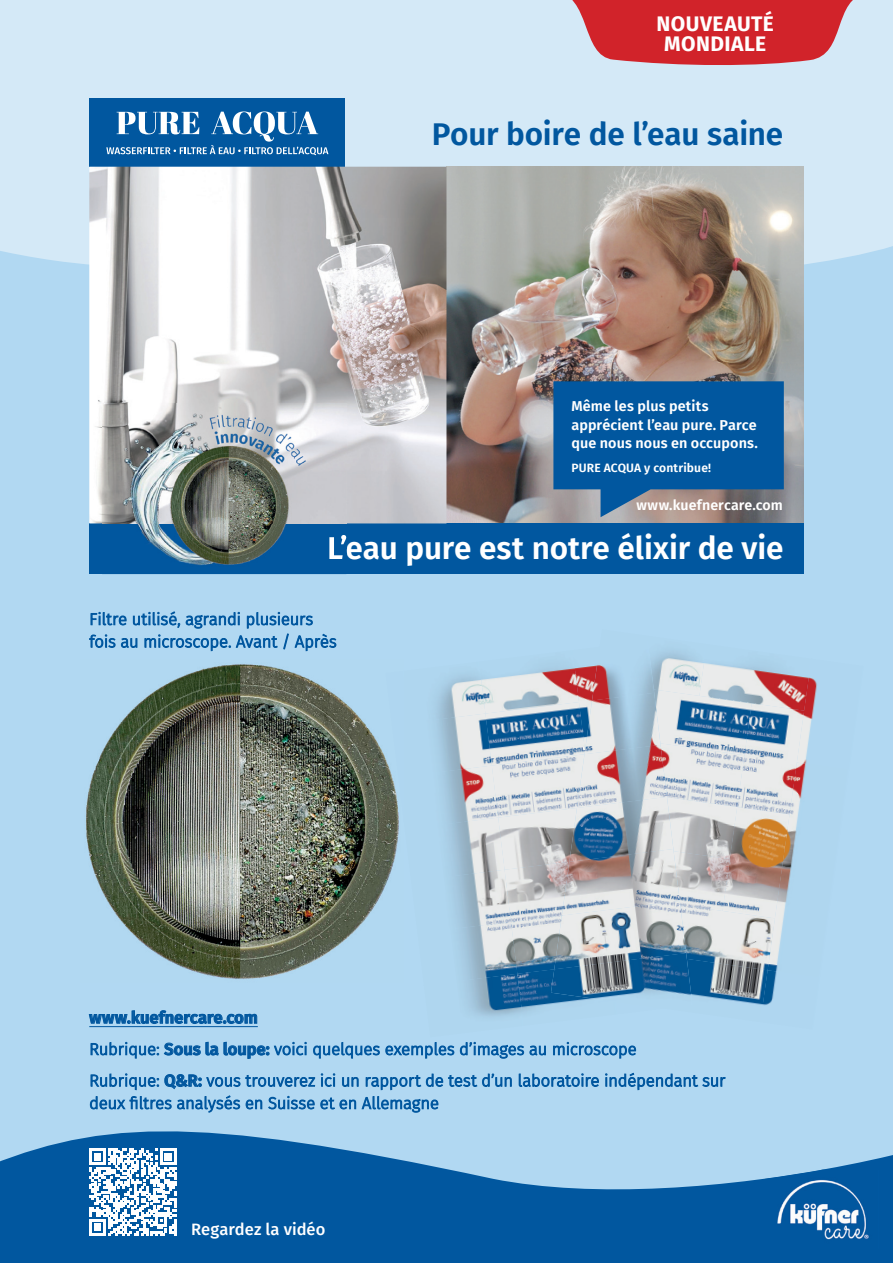
<style>
.page{position:relative;width:893px;height:1263px;background:#fff}
.page>*{position:absolute;margin:0;border:0;box-sizing:border-box;transform-origin:0 0}
.t1{font:600 31.5px "Fira Sans";letter-spacing:-.005em;color:#fff}
.t2{font:600 31.5px "Fira Sans";letter-spacing:-.01em;color:#01579f}
.t3{font:700 21px/19.5px "Fira Sans";letter-spacing:.02em;color:#fff;text-align:center}
.t4{font:300 16.5px/31.5px "Fira Sans";letter-spacing:-.005em;color:#01579f}
.t5{font:500 16.5px "Fira Sans";letter-spacing:.005em;color:#fff}
.t6{font:600 14.4px/18.9px "Fira Sans";letter-spacing:.005em;color:#fff}
.t7{font:600 14.1px "Fira Sans";letter-spacing:.01em;color:#fff}
.t8{font:600 12.15px "Fira Sans";letter-spacing:.01em;color:#fff}
.s1{font-weight:600}
</style>
<div class="page">
<div style="left:0;top:0;width:893px;height:232px;background:#d4e9f7"></div>
<div style="left:0;top:232px;width:893px;height:838px;background:#b1d8f2"></div>
<svg style="left:0;top:1070px;width:893px;height:193px;background:#5d9aca"></svg>
<hr style="left:89px;top:1026px;width:169px;height:1px;background:#01579f">
<img style="left:600px;top:629px;width:107px;height:60px">
<img style="left:699px;top:644px;width:112px;height:59px">
<img style="left:797px;top:659px;width:67px;height:111px">
<img style="left:654px;top:689px;width:98px;height:54px">
<img style="left:737px;top:703px;width:67px;height:104px">
<img style="left:661px;top:743px;width:83px;height:64px">
<img style="left:782px;top:762px;width:67px;height:112px">
<img style="left:673px;top:797px;width:64px;height:54px">
<img style="left:722px;top:807px;width:68px;height:98px">
<img style="left:680px;top:851px;width:50px;height:54px">
<img style="left:767px;top:866px;width:67px;height:112px">
<img style="left:686px;top:905px;width:89px;height:65px">
<img style="left:664px;top:959px;width:104px;height:63px">
<img style="left:760px;top:970px;width:60px;height:59px">
<img style="left:404px;top:662px;width:75px;height:51px">
<img style="left:479px;top:650px;width:93px;height:63px">
<img style="left:572px;top:647px;width:20px;height:55px">
<img style="left:404px;top:713px;width:81px;height:52px">
<img style="left:485px;top:702px;width:99px;height:63px">
<img style="left:404px;top:765px;width:88px;height:64px">
<img style="left:492px;top:754px;width:85px;height:63px">
<img style="left:405px;top:817px;width:93px;height:64px">
<img style="left:498px;top:808px;width:71px;height:62px">
<img style="left:411px;top:870px;width:93px;height:63px">
<img style="left:504px;top:862px;width:58px;height:60px">
<img style="left:417px;top:922px;width:94px;height:63px">
<img style="left:511px;top:915px;width:43px;height:59px">
<img style="left:424px;top:974px;width:100px;height:63px">
<img style="left:517px;top:969px;width:100px;height:57px">
<img style="left:616px;top:1008px;width:48px;height:6px">
<img style="left:592px;top:641px;width:62px;height:52px">
<img style="left:584px;top:693px;width:77px;height:52px">
<img style="left:577px;top:745px;width:90px;height:52px">
<img style="left:569px;top:797px;width:104px;height:52px">
<img style="left:562px;top:849px;width:118px;height:52px">
<img style="left:554px;top:901px;width:132px;height:52px">
<img style="left:551px;top:953px;width:141px;height:55px">
<img style="left:765px;top:1169px;width:114px;height:80px">
<img style="left:81px;top:659px;width:323px;height:323px">
<img style="left:386px;top:671px;width:18px;height:151px">
<svg style="left:89px;top:1148px;width:88px;height:87px"></svg>
<hr style="left:174px;top:1219px;width:3px;height:16px;background:#fff">
<img style="left:89px;top:167px;width:715px;height:356px">
<div style="left:89px;top:523px;width:715px;height:51px;background:#01579f"></div>
<div style="left:89px;top:98px;width:256px;height:69px;background:#01579f"></div>
<svg style="left:106px;top:111px;width:222px;height:44px"></svg>
<svg style="left:553px;top:381px;width:231px;height:136px;background:#1e619b"></svg>
<img style="left:102px;top:403px;width:244px;height:183px">
<img style="left:329px;top:533px;width:17px;height:33px">
<svg style="left:553px;top:0;width:317px;height:67px;background:#d15760"></svg>
<p class="t3" style="left:656px;top:13px;width:119px">NOUVEAUTÉ<br>MONDIALE</p>
<h1 class="t2" style="left:432px;top:108px;width:353px">Pour boire de l’eau saine</h1>
<p class="t6" style="left:571px;top:395px;width:188px">Même les plus petits apprécient l’eau pure. Parce que nous nous en occupons.</p>
<p class="t8" style="left:571px;top:457px;width:141px">PURE ACQUA y contribue!</p>
<p class="t7" style="left:636px;top:494px;width:148px">www.kuefnercare.com</p>
<h1 class="t1" style="left:327px;top:522px;width:458px">L’eau pure est notre élixir de vie</h1>
<p class="t4" style="left:89px;top:608px;width:249px;line-height:22.5px">Filtre utilisé, agrandi plusieurs fois au microscope. Avant / Après</p>
<p class="t4" style="left:89px;top:1002px;width:637px"><span class="s1">www.kuefnercare.com<br></span>Rubrique: <span class="s1">Sous la loupe:</span> voici quelques exemples d’images au microscope<br>Rubrique: <span class="s1">Q&amp;R:</span> vous trouverez ici un rapport de test d’un laboratoire indépendant sur</p>
<p class="t4" style="left:89px;top:1087px;width:351px">deux filtres analysés en Suisse et en Allemagne</p>
<p class="t5" style="left:191px;top:1216px;width:136px">Regardez la vidéo</p>
</div>
